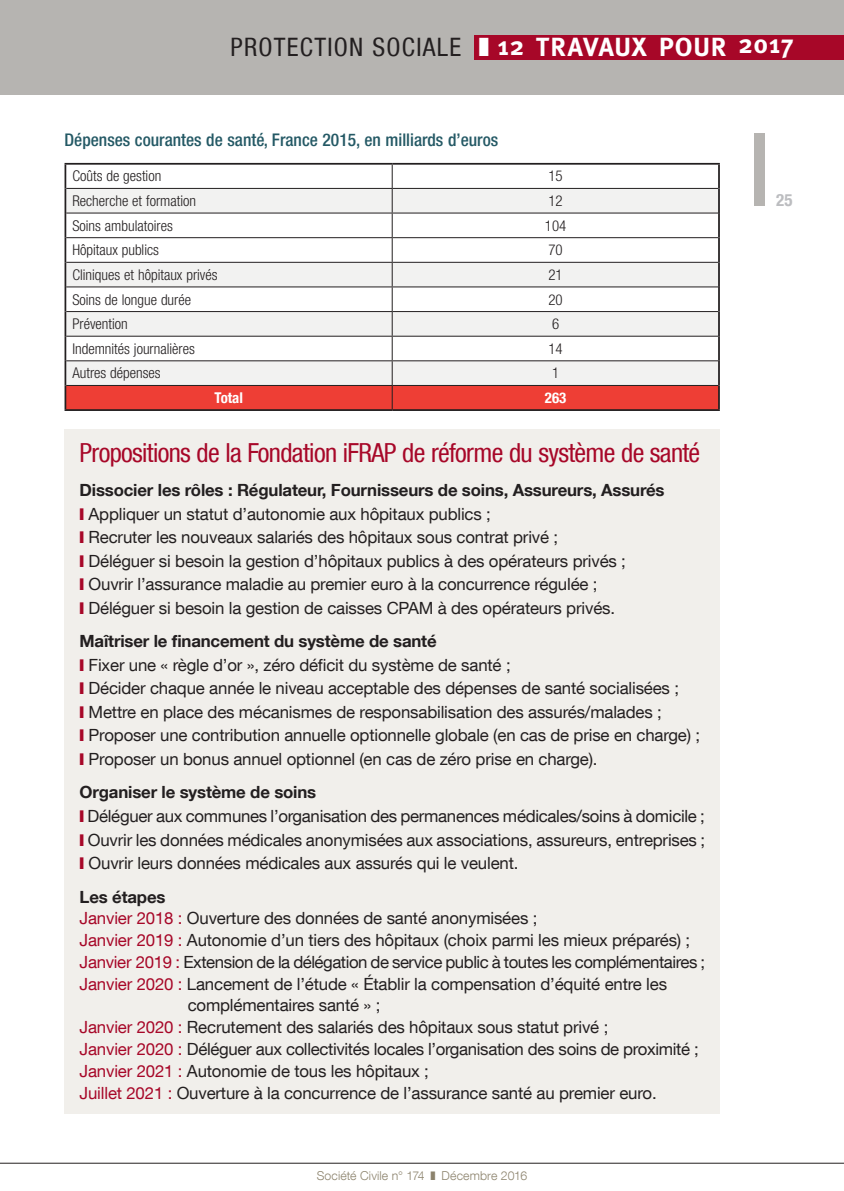
<style>
.page{position:relative;width:844px;height:1191px;background:#fff}
.page>*{position:absolute;margin:0;border:0;box-sizing:border-box;transform-origin:0 0}
.E-Titre{font:condensed 26.25px "Helvetica Neue LT Com";letter-spacing:-.025em;color:#a70728}
.t1{font:condensed 25.38px "Helvetica Neue LT Com";letter-spacing:.05em;color:#231f20}
.T-Titre{font:500 condensed 17.5px "Helvetica Neue LT Com";color:#245965}
.t2{font:700 condensed 16.97px "Helvetica Neue LT Com";color:#bcbdc0}
.E-Texte{font:16.8px "Helvetica Neue LT Com";letter-spacing:-.01em;color:#231f20}
.E-Texte-2{font:700 16.8px "Helvetica Neue LT Com";letter-spacing:-.01em;color:#231f20}
.E-Texte-3{font:16.8px "Helvetica Neue LT Com";letter-spacing:-.03em;color:#231f20}
.T-Texte{font:300 condensed 14.88px "Helvetica Neue LT Com";color:#231f20}
.T-Texte-2{font:700 condensed 14.88px "Helvetica Neue LT Com";color:#fff}
.t3{font:300 12.25px "Helvetica Neue LT Com";letter-spacing:.01em;color:#8c836d}
.s1{color:#fff}
.s2{font-family:"Meta";font-weight:700;font-stretch:normal;font-size:26.25px;color:#fff}
.s3{color:#a70728}
</style>
<div class="page">
<div style="left:753px;top:133px;width:10px;height:73px;background:#b6b4b1"></div>
<hr style="left:0;top:1162px;width:843px;height:1px;background:#231f20">
<div style="left:0;top:0;width:843px;height:94px;background:#b6b4b1"></div>
<div style="left:474px;top:35px;width:369px;height:24px;background:#a70728"></div>
<div style="left:64px;top:428px;width:655px;height:685px;background:#f1efeb"></div>
<hr style="left:64px;top:163px;width:328px;height:2px;background:#231f20">
<hr style="left:64px;top:165px;width:2px;height:23px;background:#231f20">
<hr style="left:392px;top:163px;width:327px;height:2px;background:#231f20">
<hr style="left:64px;top:188px;width:2px;height:25px;background:#231f20">
<hr style="left:64px;top:213px;width:2px;height:25px;background:#231f20">
<hr style="left:64px;top:238px;width:2px;height:24px;background:#231f20">
<hr style="left:64px;top:262px;width:2px;height:25px;background:#231f20">
<hr style="left:64px;top:287px;width:2px;height:24px;background:#231f20">
<hr style="left:64px;top:311px;width:2px;height:25px;background:#231f20">
<hr style="left:64px;top:336px;width:2px;height:25px;background:#231f20">
<hr style="left:64px;top:361px;width:2px;height:24px;background:#231f20">
<hr style="left:64px;top:385px;width:2px;height:24px;background:#231f20">
<svg style="left:65px;top:165px;width:654px;height:244px"></svg>
<hr style="left:64px;top:409px;width:328px;height:2px;background:#231f20">
<hr style="left:392px;top:409px;width:327px;height:2px;background:#231f20">
<h2 class="t1" style="left:230px;top:32px;width:565px">PROTECTION SOCIALE <span class="s1">❚</span> <span class="s2">12 TRAVAUX POUR 2017</span></h2>
<p class="T-Titre" style="left:64px;top:129px;width:435px">Dépenses courantes de santé, France 2015, en milliards d’euros</p>
<p class="T-Texte" style="left:72px;top:168px;width:90px">Coûts de gestion</p>
<p class="T-Texte" style="left:548px;top:168px;width:16px">15</p>
<p class="T-Texte" style="left:72px;top:192px;width:125px">Recherche et formation</p>
<p class="T-Texte" style="left:548px;top:192px;width:16px">12</p>
<p class="T-Texte" style="left:72px;top:217px;width:102px">Soins ambulatoires</p>
<p class="T-Texte" style="left:544px;top:217px;width:23px">104</p>
<p class="T-Texte" style="left:72px;top:241px;width:88px">Hôpitaux publics</p>
<p class="T-Texte" style="left:548px;top:241px;width:16px">70</p>
<p class="T-Texte" style="left:72px;top:266px;width:146px">Cliniques et hôpitaux privés</p>
<p class="T-Texte" style="left:548px;top:266px;width:16px">21</p>
<p class="T-Texte" style="left:72px;top:291px;width:120px">Soins de longue durée</p>
<p class="T-Texte" style="left:548px;top:291px;width:16px">20</p>
<p class="T-Texte" style="left:72px;top:315px;width:57px">Prévention</p>
<p class="T-Texte" style="left:552px;top:315px;width:9px">6</p>
<p class="T-Texte" style="left:72px;top:340px;width:124px">Indemnités journalières</p>
<p class="T-Texte" style="left:548px;top:340px;width:16px">14</p>
<p class="T-Texte" style="left:72px;top:365px;width:90px">Autres dépenses</p>
<p class="T-Texte" style="left:552px;top:365px;width:9px">1</p>
<p class="T-Texte-2" style="left:214px;top:389px;width:30px">Total</p>
<p class="T-Texte-2" style="left:544px;top:389px;width:23px">263</p>
<p class="E-Titre" style="left:80px;top:437px;width:622px">Propositions de la Fondation iFRAP de réforme du système de santé</p>
<p class="E-Texte-2" style="left:80px;top:479px;width:586px">Dissocier les rôles : Régulateur, Fournisseurs de soins, Assureurs, Assurés</p>
<p class="E-Texte" style="left:80px;top:503px;width:412px"><span class="s3">❙</span> Appliquer un statut d’autonomie aux hôpitaux publics ;</p>
<p class="E-Texte" style="left:80px;top:526px;width:480px"><span class="s3">❙</span> Recruter les nouveaux salariés des hôpitaux sous contrat privé ;</p>
<p class="E-Texte" style="left:80px;top:550px;width:547px"><span class="s3">❙</span> Déléguer si besoin la gestion d’hôpitaux publics à des opérateurs privés ;</p>
<p class="E-Texte" style="left:80px;top:574px;width:519px"><span class="s3">❙</span> Ouvrir l’assurance maladie au premier euro à la concurrence régulée ;</p>
<p class="E-Texte" style="left:80px;top:597px;width:537px"><span class="s3">❙</span> Déléguer si besoin la gestion de caisses CPAM à des opérateurs privés.</p>
<p class="E-Texte-2" style="left:80px;top:630px;width:358px">Maîtriser le financement du système de santé</p>
<p class="E-Texte" style="left:80px;top:654px;width:432px"><span class="s3">❙</span> Fixer une « règle d’or », zéro déficit du système de santé ;</p>
<p class="E-Texte" style="left:80px;top:678px;width:600px"><span class="s3">❙</span> Décider chaque année le niveau acceptable des dépenses de santé socialisées ;</p>
<p class="E-Texte" style="left:80px;top:701px;width:583px"><span class="s3">❙</span> Mettre en place des mécanismes de responsabilisation des assurés/malades ;</p>
<p class="E-Texte" style="left:80px;top:725px;width:621px"><span class="s3">❙</span> Proposer une contribution annuelle optionnelle globale (en cas de prise en charge) ;</p>
<p class="E-Texte" style="left:80px;top:748px;width:519px"><span class="s3">❙</span> Proposer un bonus annuel optionnel (en cas de zéro prise en charge).</p>
<p class="E-Texte-2" style="left:80px;top:782px;width:238px">Organiser le système de soins</p>
<p class="E-Texte" style="left:80px;top:805px;width:626px"><span class="s3">❙</span> Déléguer aux communes l’organisation des permanences médicales/soins à domicile ;</p>
<p class="E-Texte" style="left:80px;top:829px;width:627px"><span class="s3">❙</span> Ouvrir les données médicales anonymisées aux associations, assureurs, entreprises ;</p>
<p class="E-Texte" style="left:80px;top:852px;width:440px"><span class="s3">❙</span> Ouvrir leurs données médicales aux assurés qui le veulent.</p>
<p class="E-Texte-2" style="left:80px;top:886px;width:87px">Les étapes</p>
<p class="E-Texte" style="left:80px;top:908px;width:459px"><span class="s3">Janvier 2018 :</span> Ouverture des données de santé anonymisées ;</p>
<p class="E-Texte" style="left:80px;top:929px;width:612px"><span class="s3">Janvier 2019 :</span> Autonomie d’un tiers des hôpitaux (choix parmi les mieux préparés) ;</p>
<p class="E-Texte-3" style="left:80px;top:951px;width:627px"><span class="s3">Janvier 2019 :</span> Extension de la délégation de service public à toutes les complémentaires ;</p>
<p class="E-Texte" style="left:80px;top:973px;width:589px"><span class="s3">Janvier 2020 :</span> Lancement de l’étude « Établir la compensation d’équité entre les</p>
<p class="E-Texte" style="left:188px;top:995px;width:194px">complémentaires santé » ;</p>
<p class="E-Texte" style="left:80px;top:1017px;width:530px"><span class="s3">Janvier 2020 :</span> Recrutement des salariés des hôpitaux sous statut privé ;</p>
<p class="E-Texte" style="left:80px;top:1038px;width:620px"><span class="s3">Janvier 2020 :</span> Déléguer aux collectivités locales l’organisation des soins de proximité ;</p>
<p class="E-Texte" style="left:80px;top:1060px;width:351px"><span class="s3">Janvier 2021 :</span> Autonomie de tous les hôpitaux ;</p>
<p class="E-Texte" style="left:80px;top:1082px;width:578px"><span class="s3">Juillet 2021 :</span> Ouverture à la concurrence de l’assurance santé au premier euro.</p>
<p class="t3" style="left:317px;top:1167px;width:212px">Société Civile n° 174 ❚ Décembre 2016</p>
<p class="t2" style="left:775px;top:190px;width:18px">25</p>
</div>
